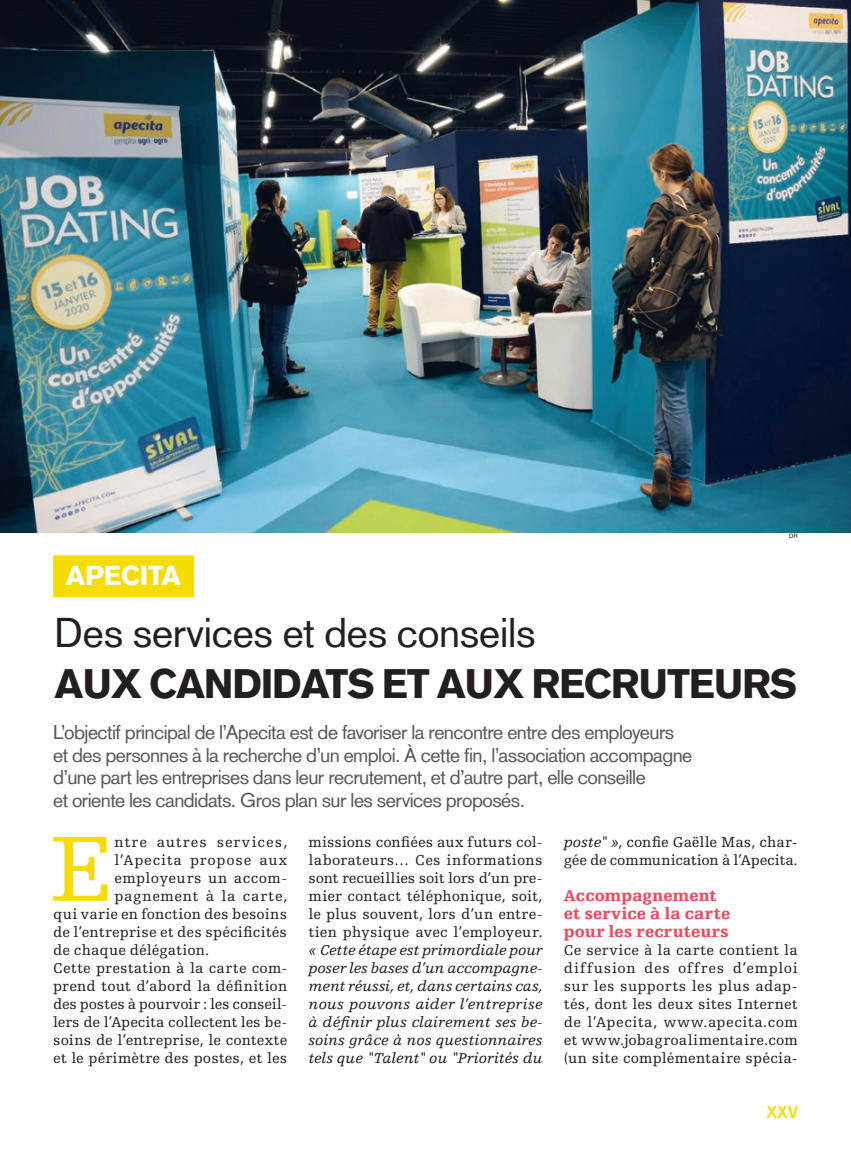
<style>
.page{position:relative;width:851px;height:1149px;background:#fff}
.page>*{position:absolute;margin:0;border:0;box-sizing:border-box;transform-origin:0 0}
.t1{font:97.8px "Egyptienne FLT Std";color:#f5dc01}
.t2{font:900 40.5px "Basic Commercial LT Com";letter-spacing:-.03em;color:#231f20}
.t3{font:40.5px "Basic Commercial LT Com";letter-spacing:-.005em;color:#231f20}
.t4{font:900 27px "Basic Commercial LT Com";letter-spacing:-.01em;color:#fff}
.t5{font:19.5px/22.5px "Basic Commercial LT Com";letter-spacing:-.03em;color:#57585a}
.t6{font:900 16.5px/18px "Egyptienne FLT Std";letter-spacing:.015em;color:#ef485a}
.t7{font:700 16.5px "Basic Commercial LT Com";color:#f5dc01}
.t8{font:15px/18px "Egyptienne FLT Std";letter-spacing:.01em;color:#231f20;text-align:justify}
.t9{font:italic 15px/18px "Egyptienne FLT Std";letter-spacing:.005em;color:#231f20;text-align:justify}
.t10{font:15px "Egyptienne FLT Std";letter-spacing:.05em;color:#231f20}
.t11{font:15px "Egyptienne FLT Std";letter-spacing:-.015em;color:#231f20}
.t12{font:15px "Egyptienne FLT Std";letter-spacing:.075em;color:#231f20}
.t13{font:15px "Egyptienne FLT Std";letter-spacing:.035em;color:#231f20}
.t14{font:6px "Helvetica LT Std";color:#231f20}
.s1{font-style:italic}
</style>
<div class="page">
<img style="left:0;top:0;width:850px;height:532px">
<div style="left:53px;top:555px;width:141px;height:42px;background:#f5dc01"></div>
<h3 class="t4" style="left:66px;top:559px;width:116px">APECITA</h3>
<p class="t14" style="left:789px;top:532px;width:10px">DR</p>
<h2 class="t3" style="left:55px;top:608px;width:482px">Des services et des conseils</h2>
<h2 class="t2" style="left:55px;top:659px;width:744px">AUX CANDIDATS ET AUX RECRUTEURS</h2>
<p class="t5" style="left:53px;top:720px;width:640px">L’objectif principal de l’Apecita est de favoriser la rencontre entre des employeurs et des personnes à la recherche d’un emploi. À cette fin, l’association accompagne d’une part les entreprises dans leur recrutement, et d’autre part, elle conseille<br>et oriente les candidats. Gros plan sur les services proposés.</p>
<h1 class="t1" style="left:50px;top:814px;width:67px">E</h1>
<p class="t12" style="left:114px;top:833px;width:174px">ntre autres services,</p>
<p class="t10" style="left:114px;top:851px;width:174px">l’Apecita propose aux</p>
<p class="t13" style="left:114px;top:869px;width:174px">employeurs un accom-</p>
<p class="t10" style="left:114px;top:887px;width:174px">pagnement à la carte,</p>
<p class="t8" style="left:53px;top:904px;width:235px">qui varie en fonction des besoins</p>
<p class="t8" style="left:53px;top:922px;width:235px">de l’entreprise et des spécificités</p>
<p class="t8" style="left:53px;top:940px;width:158px">de chaque délégation.</p>
<p class="t8" style="left:53px;top:958px;width:235px">Cette prestation à la carte com-</p>
<p class="t8" style="left:53px;top:976px;width:235px">prend tout d’abord la définition</p>
<p class="t11" style="left:53px;top:995px;width:235px">des postes à pourvoir : les conseil-</p>
<p class="t8" style="left:53px;top:1012px;width:235px">lers de l’Apecita collectent les be-</p>
<p class="t8" style="left:53px;top:1030px;width:235px">soins de l’entreprise, le contexte</p>
<p class="t8" style="left:53px;top:1048px;width:235px">et le périmètre des postes, et les</p>
<p class="t8" style="left:308px;top:832px;width:235px">missions confiées aux futurs col&shy;laborateurs… Ces informations sont recueillies soit lors d’un pre&shy;mier contact téléphonique, soit, le plus souvent, lors d’un entre&shy;tien physique avec l’employeur.</p>
<p class="t9" style="left:308px;top:940px;width:235px">« Cette étape est primordiale pour poser les bases d’un accompagne&shy;ment réussi, et, dans certains cas, nous pouvons aider l’entreprise à définir plus clairement ses be&shy;soins grâce à nos questionnaires tels que "Talent" ou "Priorités du</p>
<p class="t8" style="left:563px;top:832px;width:235px"><span class="s1">poste" »</span>, confie Gaëlle Mas, char&shy;gée de communication à l’Apecita.</p>
<p class="t6" style="left:563px;top:886px;width:168px">Accompagnement et service à la carte pour les recruteurs</p>
<p class="t8" style="left:563px;top:940px;width:235px">Ce service à la carte contient la diffusion des offres d’emploi sur les supports les plus adap&shy;tés, dont les deux sites Internet de l’Apecita, www.apecita.com et www.jobagroalimentaire.com (un site complémentaire spécia-</p>
<p class="t7" style="left:766px;top:1102px;width:33px">XXV</p>
</div>
